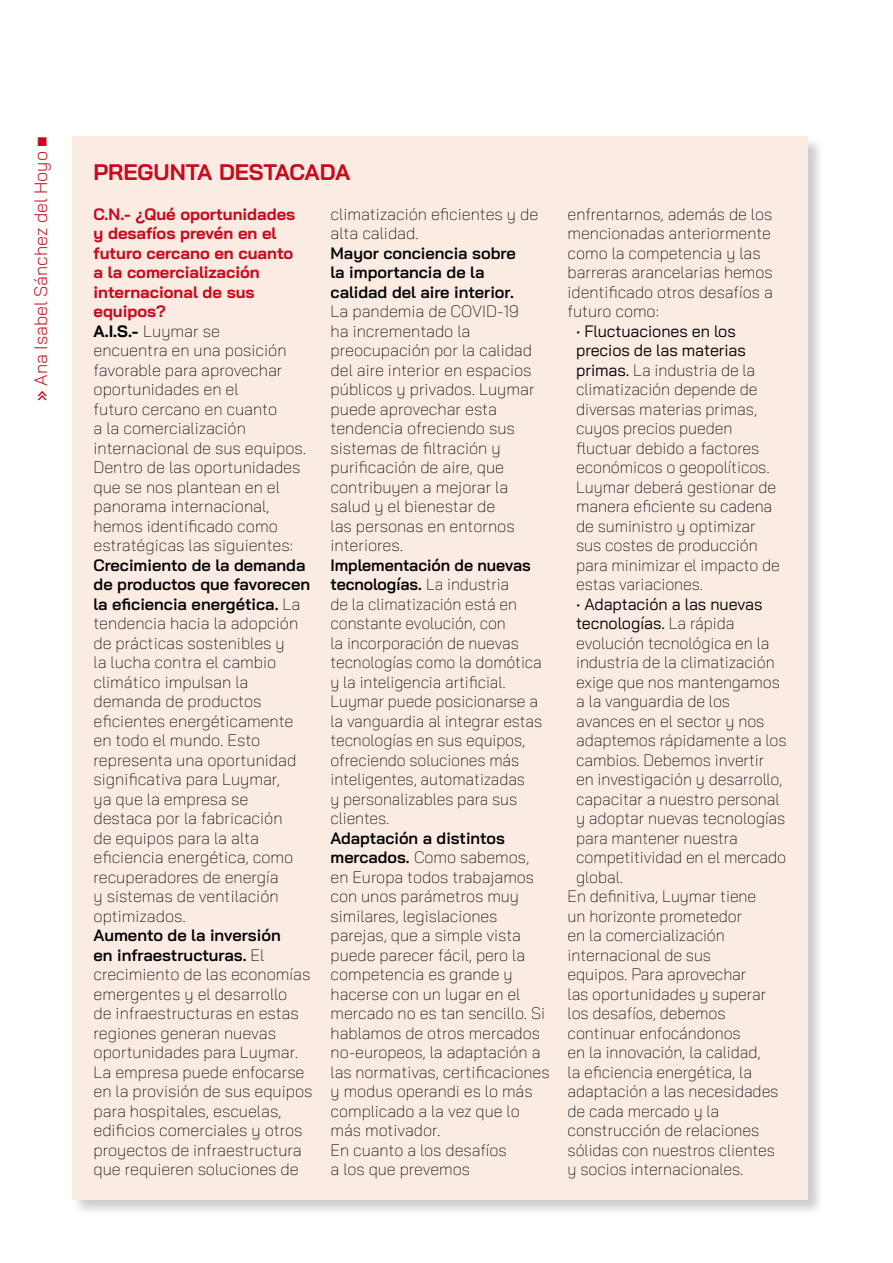
<style>
.page{position:relative;width:893px;height:1263px;background:#fff}
.page>*{position:absolute;margin:0;border:0;box-sizing:border-box;transform-origin:0 0}
.t1{font:700 22.5px "Bai Jamjuree";letter-spacing:-.005em;color:#c90a1e}
.t2{font:300 18px "Bai Jamjuree";color:#c90a1e}
.t3{font:200 16.5px/19.5px "Bai Jamjuree";color:#000}
.t4{font:600 16.5px/19.5px "Bai Jamjuree";color:#000}
.t5{font:16.5px "Bai Jamjuree";letter-spacing:-.005em;color:#000}
.s1{font-weight:500}
.s2{font-weight:400}
.s3{font-weight:700;color:#c90a1e}
.s4{font-weight:700}
.s5{font-weight:600}
.s6{font-weight:200}
</style>
<div class="page">
<div style="left:73px;top:137px;width:751px;height:1078px;background:#000;opacity:.2"></div>
<div style="left:72px;top:136px;width:736px;height:1063px;background:#faebe3"></div>
<p class="t2" style="left:26px;top:401px;width:267px;rotate:-90deg"><span class="s1">»</span> Ana Isabel Sánchez del Hoyo <span class="s2">■</span></p>
<h1 class="t1" style="left:94px;top:159px;width:258px">PREGUNTA DESTACADA</h1>
<p class="t3" style="left:94px;top:204px;width:214px"><span class="s3">C.N.- ¿Qué oportunidades y desafíos prevén en el futuro cercano en cuanto a la comercialización internacional de sus equipos?<br></span><span class="s4">A.I.S.-</span> Luymar se<br>encuentra en una posición favorable para aprovechar oportunidades en el<br>futuro cercano en cuanto<br>a la comercialización internacional de sus equipos.<br>Dentro de las oportunidades que se nos plantean en el panorama internacional, hemos identificado como estratégicas las siguientes:</p>
<p class="t3" style="left:94px;top:555px;width:218px"><span class="s5">Crecimiento de la demanda de productos que favorecen la eficiencia energética.</span> La tendencia hacia la adopción de prácticas sostenibles y<br>la lucha contra el cambio climático impulsan la demanda de productos eficientes energéticamente en todo el mundo. Esto representa una oportunidad significativa para Luymar,<br>ya que la empresa se destaca por la fabricación<br>de equipos para la alta eficiencia energética, como recuperadores de energía<br>y sistemas de ventilación optimizados.</p>
<p class="t3" style="left:94px;top:926px;width:221px"><span class="s5">Aumento de la inversión<br>en infraestructuras.</span> El crecimiento de las economías emergentes y el desarrollo<br>de infraestructuras en estas regiones generan nuevas oportunidades para Luymar.<br>La empresa puede enfocarse en la provisión de sus equipos para hospitales, escuelas, edificios comerciales y otros proyectos de infraestructura que requieren soluciones de</p>
<p class="t3" style="left:331px;top:204px;width:209px">climatización eficientes y de alta calidad.</p>
<p class="t4" style="left:331px;top:243px;width:187px">Mayor conciencia sobre la importancia de la calidad del aire interior.</p>
<p class="t3" style="left:331px;top:302px;width:206px">La pandemia de COVID-19 ha incrementado la preocupación por la calidad del aire interior en espacios públicos y privados. Luymar puede aprovechar esta tendencia ofreciendo sus sistemas de filtración y purificación de aire, que contribuyen a mejorar la salud y el bienestar de<br>las personas en entornos interiores.</p>
<p class="t3" style="left:331px;top:555px;width:213px"><span class="s5">Implementación de nuevas tecnologías.</span> La industria<br>de la climatización está en constante evolución, con<br>la incorporación de nuevas tecnologías como la domótica y la inteligencia artificial.<br>Luymar puede posicionarse a la vanguardia al integrar estas tecnologías en sus equipos, ofreciendo soluciones más inteligentes, automatizadas<br>y personalizables para sus clientes.</p>
<p class="t3" style="left:331px;top:828px;width:221px"><span class="s5">Adaptación a distintos mercados.</span> Como sabemos, en Europa todos trabajamos con unos parámetros muy similares, legislaciones parejas, que a simple vista puede parecer fácil, pero la competencia es grande y hacerse con un lugar en el mercado no es tan sencillo. Si hablamos de otros mercados no-europeos, la adaptación a las normativas, certificaciones y modus operandi es lo más complicado a la vez que lo más motivador.<br>En cuanto a los desafíos<br>a los que prevemos</p>
<p class="t3" style="left:568px;top:204px;width:207px">enfrentarnos, además de los mencionadas anteriormente como la competencia y las barreras arancelarias hemos identificado otros desafíos a futuro como:</p>
<p class="t3" style="left:576px;top:321px;width:205px">• <span class="s2">Fluctuaciones en los precios de las materias primas.</span> La industria de la climatización depende de diversas materias primas, cuyos precios pueden fluctuar debido a factores económicos o geopolíticos.<br>Luymar deberá gestionar de manera eficiente su cadena de suministro y optimizar sus costes de producción para minimizar el impacto de estas variaciones.</p>
<p class="t5" style="left:576px;top:590px;width:188px"><span class="s6">•</span> Adaptación a las nuevas</p>
<p class="t5" style="left:576px;top:609px;width:160px">tecnologías. <span class="s6">La rápida</span></p>
<p class="t3" style="left:576px;top:633px;width:195px">evolución tecnológica en la</p>
<p class="t3" style="left:576px;top:653px;width:200px">industria de la climatización</p>
<p class="t3" style="left:576px;top:672px;width:205px">exige que nos mantengamos</p>
<p class="t3" style="left:576px;top:692px;width:155px">a la vanguardia de los</p>
<p class="t3" style="left:576px;top:711px;width:190px">avances en el sector y nos</p>
<p class="t3" style="left:576px;top:731px;width:212px">adaptemos rápidamente a los</p>
<p class="t3" style="left:576px;top:750px;width:190px">cambios. Debemos invertir</p>
<p class="t3" style="left:576px;top:770px;width:208px">en investigación y desarrollo,</p>
<p class="t3" style="left:576px;top:789px;width:205px">capacitar a nuestro personal</p>
<p class="t3" style="left:576px;top:809px;width:211px">y adoptar nuevas tecnologías</p>
<p class="t3" style="left:576px;top:828px;width:163px">para mantener nuestra</p>
<p class="t3" style="left:576px;top:848px;width:211px">competitividad en el mercado</p>
<p class="t3" style="left:576px;top:867px;width:49px">global.</p>
<p class="t3" style="left:568px;top:887px;width:190px">En definitiva, Luymar tiene</p>
<p class="t3" style="left:568px;top:906px;width:176px">un horizonte prometedor</p>
<p class="t3" style="left:568px;top:926px;width:159px">en la comercialización</p>
<p class="t3" style="left:568px;top:945px;width:145px">internacional de sus</p>
<p class="t3" style="left:568px;top:965px;width:180px">equipos. Para aprovechar</p>
<p class="t3" style="left:568px;top:984px;width:200px">las oportunidades y superar</p>
<p class="t3" style="left:568px;top:1004px;width:159px">los desafíos, debemos</p>
<p class="t3" style="left:568px;top:1023px;width:175px">continuar enfocándonos</p>
<p class="t3" style="left:568px;top:1043px;width:195px">en la innovación, la calidad,</p>
<p class="t3" style="left:568px;top:1062px;width:186px">la eficiencia energética, la</p>
<p class="t3" style="left:568px;top:1082px;width:212px">adaptación a las necesidades</p>
<p class="t3" style="left:568px;top:1101px;width:153px">de cada mercado y la</p>
<p class="t3" style="left:568px;top:1121px;width:193px">construcción de relaciones</p>
<p class="t3" style="left:568px;top:1140px;width:209px">sólidas con nuestros clientes</p>
<p class="t3" style="left:568px;top:1160px;width:177px">y socios internacionales.</p>
</div>
